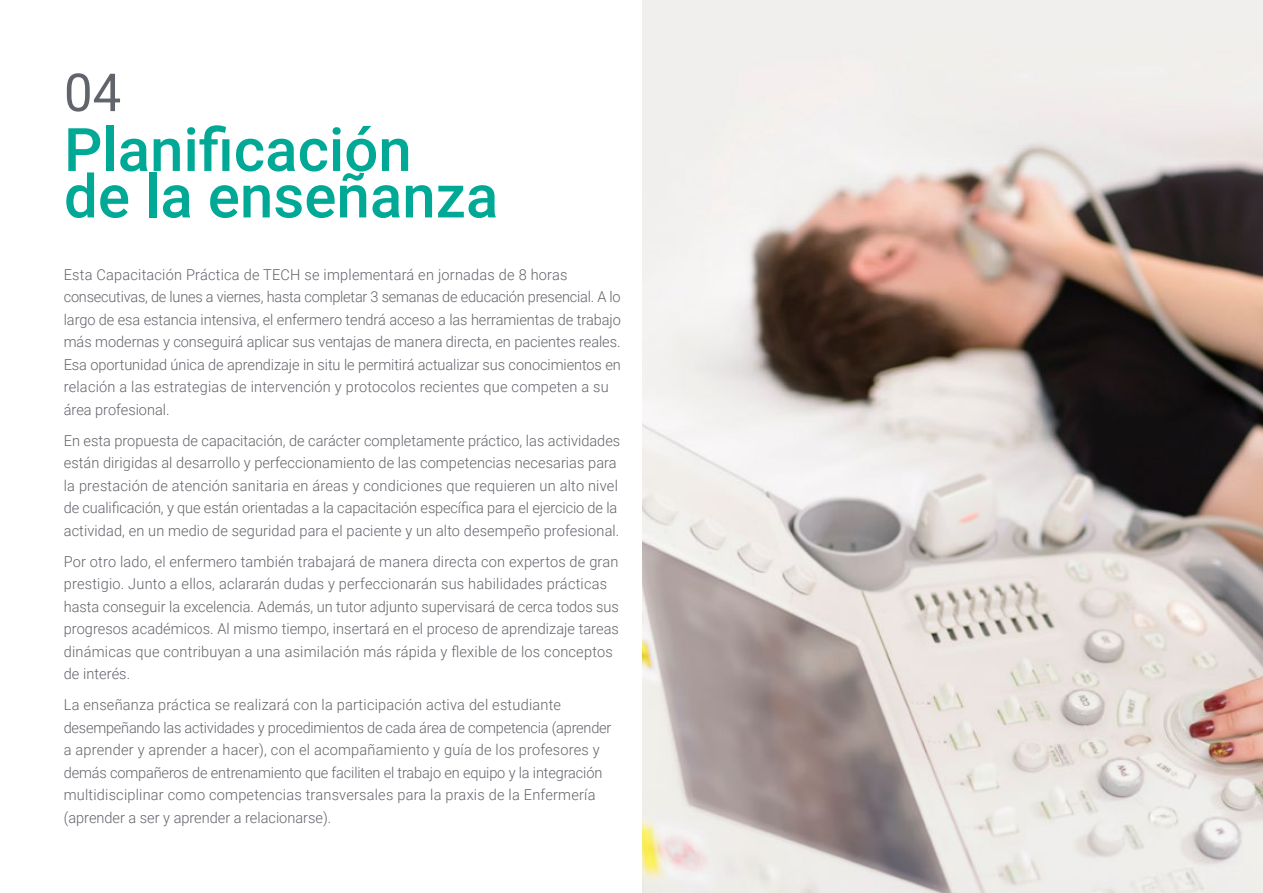
<style>
.page{position:relative;width:1263px;height:893px;background:#fff}
.page>*{position:absolute;margin:0;border:0;box-sizing:border-box;transform-origin:0 0}
.t1{font:500 60px/46.5px "Roboto";color:#00a996}
.t2{font:52.5px "Roboto";color:#61646a}
.t3{font:300 15px/22.5px "Roboto";letter-spacing:.005em;color:#61646a}
</style>
<div class="page">
<img style="left:642px;top:0;width:621px;height:893px">
<h2 class="t2" style="left:64px;top:56px;width:59px">04</h2>
<h1 class="t1" style="left:64px;top:124px;width:436px">Planificación<br>de la enseñanza</h1>
<p class="t3" style="left:64px;top:262px;width:559px">Esta Capacitación Práctica de TECH se implementará en jornadas de 8 horas consecutivas, de lunes a viernes, hasta completar 3 semanas de educación presencial. A lo largo de esa estancia intensiva, el enfermero tendrá acceso a las herramientas de trabajo más modernas y conseguirá aplicar sus ventajas de manera directa, en pacientes reales.<br>Esa oportunidad única de aprendizaje in situ le permitirá actualizar sus conocimientos en relación a las estrategias de intervención y protocolos recientes que competen a su área profesional.</p>
<p class="t3" style="left:64px;top:428px;width:558px">En esta propuesta de capacitación, de carácter completamente práctico, las actividades están dirigidas al desarrollo y perfeccionamiento de las competencias necesarias para la prestación de atención sanitaria en áreas y condiciones que requieren un alto nivel de cualificación, y que están orientadas a la capacitación específica para el ejercicio de la actividad, en un medio de seguridad para el paciente y un alto desempeño profesional.</p>
<p class="t3" style="left:64px;top:549px;width:557px">Por otro lado, el enfermero también trabajará de manera directa con expertos de gran prestigio. Junto a ellos, aclararán dudas y perfeccionarán sus habilidades prácticas hasta conseguir la excelencia. Además, un tutor adjunto supervisará de cerca todos sus progresos académicos. Al mismo tiempo, insertará en el proceso de aprendizaje tareas dinámicas que contribuyan a una asimilación más rápida y flexible de los conceptos de interés.</p>
<p class="t3" style="left:64px;top:693px;width:549px">La enseñanza práctica se realizará con la participación activa del estudiante desempeñando las actividades y procedimientos de cada área de competencia (aprender a aprender y aprender a hacer), con el acompañamiento y guía de los profesores y demás compañeros de entrenamiento que faciliten el trabajo en equipo y la integración multidisciplinar como competencias transversales para la praxis de la Enfermería (aprender a ser y aprender a relacionarse).</p>
</div>
